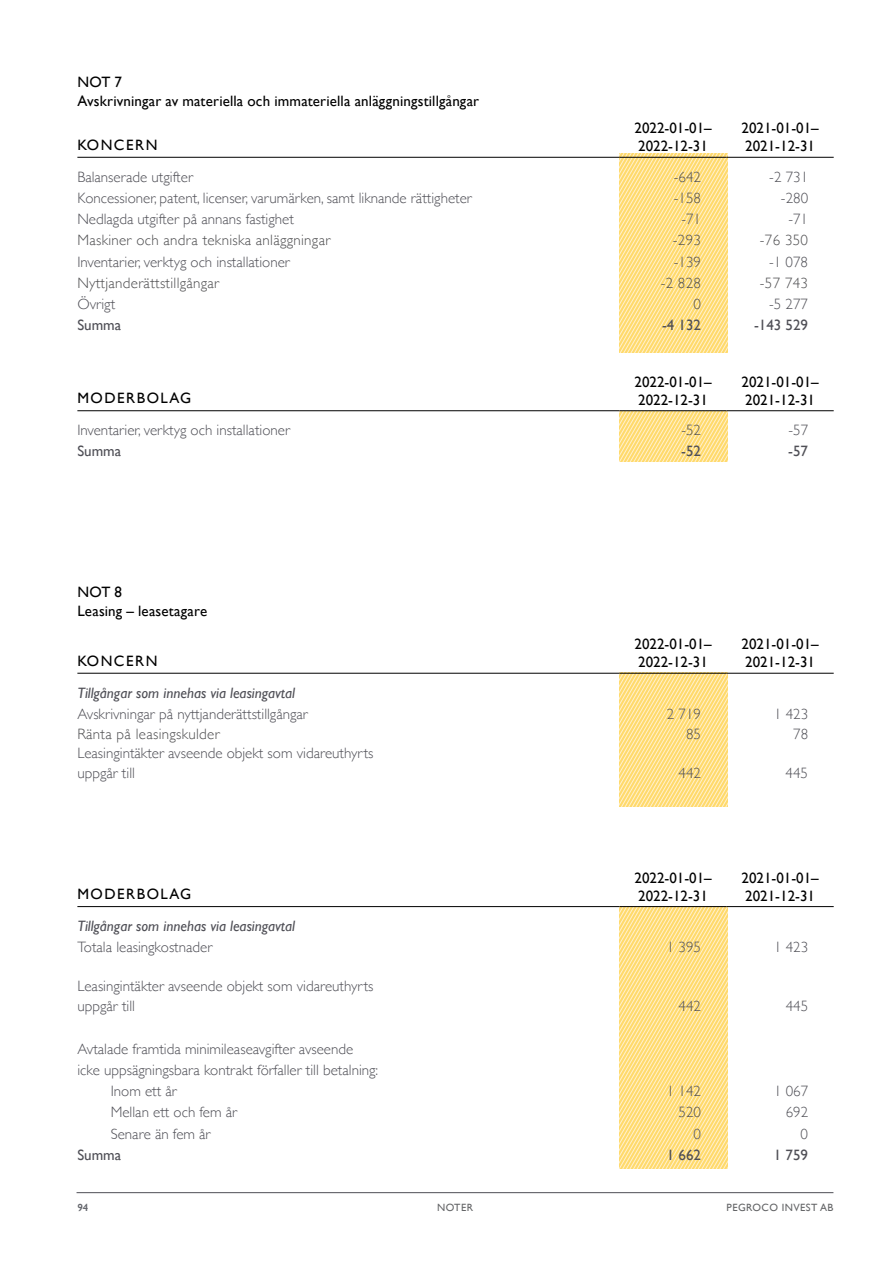
<style>
.page{position:relative;width:893px;height:1263px;background:#fff}
.page>*{position:absolute;margin:0;border:0;box-sizing:border-box;transform-origin:0 0}
.t1{font:300 15px/20.1px "Gill Sans";color:#4f4f56}
.t2{font:15px/18px "Gill Sans";letter-spacing:.005em;color:#000}
.t3{font:300 15px "Gill Sans";letter-spacing:.02em;color:#4d4d4f}
.t4{font:italic 15px "Gill Sans";color:#4f4f56}
.t5{font:15px "Gill Sans";color:#4f4f56}
.t6{font:15px "Gill Sans";letter-spacing:.1em;color:#000}
.t7{font:10.5px "Gill Sans";letter-spacing:.04em;color:#636466}
.t8{font:600 10.5px "Gill Sans";color:#65676d}
</style>
<div class="page">
<hr style="left:77px;top:1192px;width:756px;height:1px;background:#4f4f56">
<svg style="left:620px;top:154px;width:108px;height:199px;background:#fee08b"></svg>
<svg style="left:620px;top:411px;width:108px;height:51px;background:#fddf8a"></svg>
<hr style="left:77px;top:157px;width:543px;height:1px;background:#000">
<hr style="left:620px;top:157px;width:107px;height:1px;background:#000">
<hr style="left:727px;top:157px;width:107px;height:1px;background:#000">
<hr style="left:77px;top:410px;width:543px;height:1px;background:#000">
<hr style="left:620px;top:410px;width:107px;height:1px;background:#000">
<hr style="left:727px;top:410px;width:107px;height:1px;background:#000">
<svg style="left:619px;top:674px;width:108px;height:133px;background:#ffe18b"></svg>
<svg style="left:619px;top:907px;width:108px;height:262px;background:#fee08b"></svg>
<hr style="left:77px;top:673px;width:543px;height:1px;background:#000">
<hr style="left:620px;top:673px;width:107px;height:1px;background:#000">
<hr style="left:727px;top:673px;width:107px;height:1px;background:#000">
<hr style="left:77px;top:906px;width:543px;height:1px;background:#000">
<hr style="left:620px;top:906px;width:107px;height:1px;background:#000">
<hr style="left:727px;top:906px;width:107px;height:1px;background:#000">
<p class="t2" style="left:77px;top:72px;width:403px;line-height:19.5px">NOT 7<br>Avskrivningar av materiella och immateriella anläggningstillgångar</p>
<p class="t6" style="left:77px;top:136px;width:81px">KONCERN</p>
<p class="t2" style="left:634px;top:119px;width:79px">2022-01-01–<br>2022-12-31</p>
<p class="t2" style="left:741px;top:119px;width:79px">2021-01-01–<br>2021-12-31</p>
<p class="t1" style="left:77px;top:166px;width:117px">Balanserade utgifter</p>
<p class="t1" style="left:674px;top:166px;width:29px">-642</p>
<p class="t1" style="left:769px;top:166px;width:40px">-2 731</p>
<p class="t1" style="left:77px;top:187px;width:396px">Koncessioner, patent, licenser, varumärken, samt liknande rättigheter</p>
<p class="t1" style="left:674px;top:187px;width:29px">-158</p>
<p class="t1" style="left:781px;top:187px;width:29px">-280</p>
<p class="t1" style="left:77px;top:208px;width:218px">Nedlagda utgifter på annans fastighet</p>
<p class="t1" style="left:681px;top:208px;width:21px">-71</p>
<p class="t1" style="left:788px;top:208px;width:21px">-71</p>
<p class="t3" style="left:77px;top:229px;width:255px">Maskiner och andra tekniska anläggningar</p>
<p class="t3" style="left:673px;top:229px;width:30px">-293</p>
<p class="t3" style="left:760px;top:229px;width:50px">-76 350</p>
<p class="t1" style="left:77px;top:251px;width:214px">Inventarier, verktyg och installationer</p>
<p class="t1" style="left:674px;top:251px;width:29px">-139</p>
<p class="t1" style="left:769px;top:251px;width:40px">-1 078</p>
<p class="t3" style="left:77px;top:271px;width:143px">Nyttjanderättstillgångar</p>
<p class="t3" style="left:661px;top:271px;width:42px">-2 828</p>
<p class="t3" style="left:760px;top:271px;width:50px">-57 743</p>
<p class="t1" style="left:77px;top:293px;width:39px">Övrigt</p>
<p class="t1" style="left:694px;top:293px;width:9px">0</p>
<p class="t1" style="left:769px;top:293px;width:40px">-5 277</p>
<p class="t5" style="left:77px;top:316px;width:45px">Summa</p>
<p class="t5" style="left:662px;top:316px;width:41px">-4 132</p>
<p class="t5" style="left:754px;top:316px;width:56px">-143 529</p>
<p class="t6" style="left:77px;top:389px;width:116px">MODERBOLAG</p>
<p class="t2" style="left:634px;top:372px;width:79px">2022-01-01–<br>2022-12-31</p>
<p class="t2" style="left:741px;top:372px;width:79px">2021-01-01–<br>2021-12-31</p>
<p class="t1" style="left:77px;top:419px;width:214px">Inventarier, verktyg och installationer</p>
<p class="t1" style="left:681px;top:419px;width:21px">-52</p>
<p class="t1" style="left:788px;top:419px;width:21px">-57</p>
<p class="t5" style="left:77px;top:442px;width:45px">Summa</p>
<p class="t5" style="left:681px;top:442px;width:21px">-52</p>
<p class="t5" style="left:788px;top:442px;width:21px">-57</p>
<p class="t2" style="left:77px;top:581px;width:131px;line-height:19.5px">NOT 8<br>Leasing – leasetagare</p>
<p class="t6" style="left:77px;top:652px;width:81px">KONCERN</p>
<p class="t2" style="left:634px;top:635px;width:79px">2022-01-01–<br>2022-12-31</p>
<p class="t2" style="left:741px;top:635px;width:79px">2021-01-01–<br>2021-12-31</p>
<p class="t4" style="left:77px;top:684px;width:219px">Tillgångar som innehas via leasingavtal</p>
<p class="t1" style="left:77px;top:703px;width:232px">Avskrivningar på nyttjanderättstillgångar</p>
<p class="t1" style="left:667px;top:703px;width:36px">2 719</p>
<p class="t1" style="left:774px;top:703px;width:36px">1 423</p>
<p class="t3" style="left:77px;top:722px;width:144px">Ränta på leasingskulder</p>
<p class="t1" style="left:686px;top:723px;width:16px">85</p>
<p class="t1" style="left:793px;top:723px;width:16px">78</p>
<p class="t1" style="left:77px;top:742px;width:298px">Leasingintäkter avseende objekt som vidareuthyrts uppgår till</p>
<p class="t1" style="left:679px;top:762px;width:24px">442</p>
<p class="t1" style="left:786px;top:762px;width:24px">445</p>
<p class="t6" style="left:77px;top:885px;width:116px">MODERBOLAG</p>
<p class="t2" style="left:634px;top:868px;width:79px">2022-01-01–<br>2022-12-31</p>
<p class="t2" style="left:741px;top:868px;width:79px">2021-01-01–<br>2021-12-31</p>
<p class="t4" style="left:77px;top:917px;width:219px">Tillgångar som innehas via leasingavtal</p>
<p class="t1" style="left:77px;top:936px;width:137px">Totala leasingkostnader</p>
<p class="t1" style="left:667px;top:936px;width:36px">1 395</p>
<p class="t1" style="left:774px;top:936px;width:36px">1 423</p>
<p class="t1" style="left:77px;top:975px;width:298px">Leasingintäkter avseende objekt som vidareuthyrts uppgår till</p>
<p class="t1" style="left:679px;top:995px;width:24px">442</p>
<p class="t1" style="left:786px;top:995px;width:24px">445</p>
<p class="t1" style="left:77px;top:1038px;width:277px">Avtalade framtida minimileaseavgifter avseende</p>
<p class="t1" style="left:77px;top:1059px;width:302px">icke uppsägningsbara kontrakt förfaller till betalning:</p>
<p class="t1" style="left:111px;top:1080px;width:68px">Inom ett år</p>
<p class="t1" style="left:667px;top:1080px;width:36px">1 142</p>
<p class="t1" style="left:774px;top:1080px;width:36px">1 067</p>
<p class="t1" style="left:111px;top:1102px;width:128px">Mellan ett och fem år</p>
<p class="t1" style="left:679px;top:1102px;width:24px">520</p>
<p class="t1" style="left:786px;top:1102px;width:24px">692</p>
<p class="t1" style="left:111px;top:1123px;width:101px">Senare än fem år</p>
<p class="t1" style="left:694px;top:1123px;width:9px">0</p>
<p class="t1" style="left:801px;top:1123px;width:9px">0</p>
<p class="t5" style="left:77px;top:1146px;width:45px">Summa</p>
<p class="t5" style="left:667px;top:1146px;width:36px">1 662</p>
<p class="t5" style="left:774px;top:1146px;width:36px">1 759</p>
<p class="t8" style="left:77px;top:1201px;width:13px">94</p>
<p class="t7" style="left:437px;top:1201px;width:37px">NOTER</p>
<p class="t7" style="left:727px;top:1201px;width:108px">PEGROCO INVEST AB</p>
</div>
